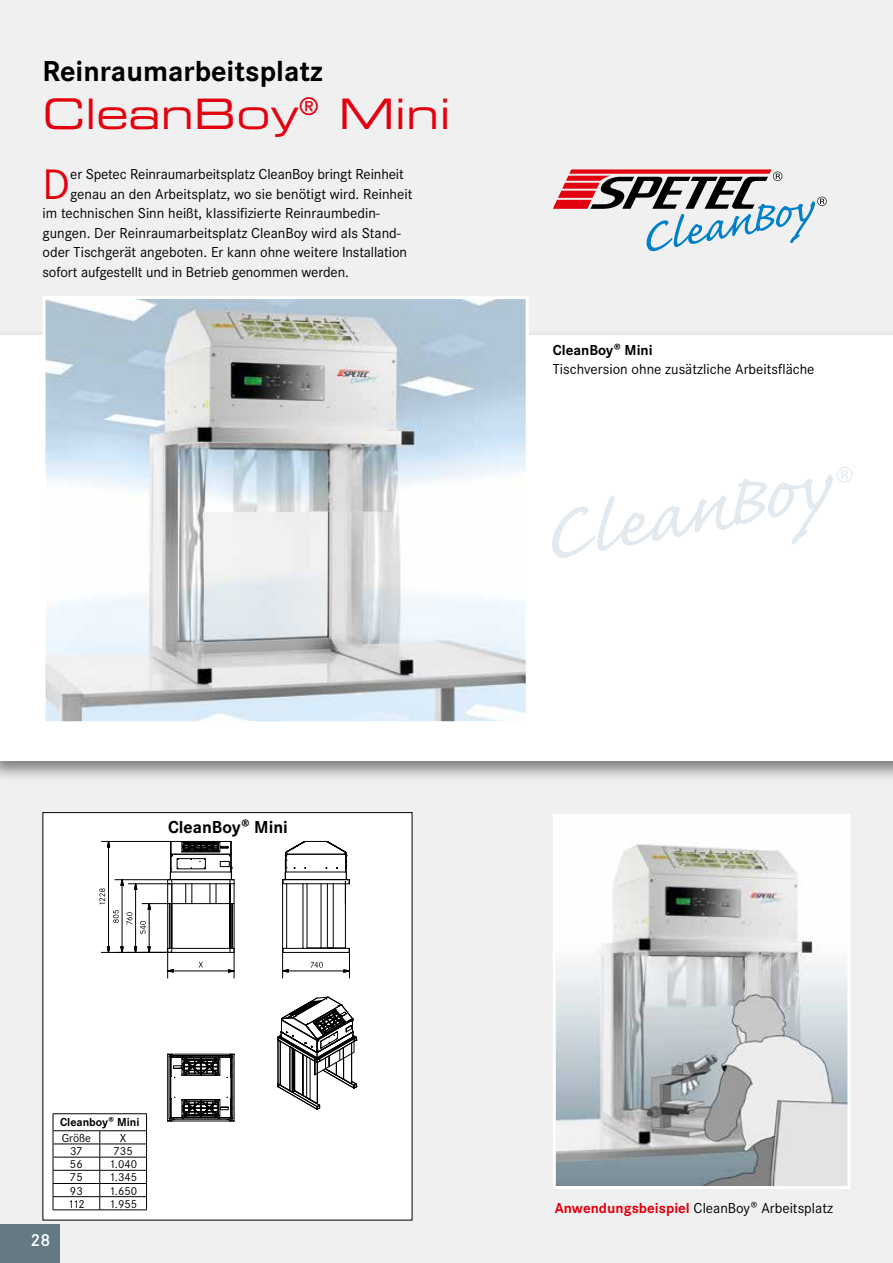
<style>
.page{position:relative;width:893px;height:1263px;background:#f0f0f0}
.page>*{position:absolute;margin:0;border:0;box-sizing:border-box;transform-origin:0 0}
.t1{font:44.25px "Corporate S";color:#e3000f}
.t2{font:42px "Eurostile Extended Two";color:#e3000f}
.t3{font:700 30px "Corporate S";color:#000}
.t4{font:700 18px "Corporate S";color:#000}
.t5{font:600 18px "Corporate S";color:#fff}
.t6{font:15px "Corporate S";color:#000}
.t7{font:700 15px "Corporate S";color:#000}
.t8{font:12px "Corporate S";color:#000}
.t9{font:700 12px "Corporate S";color:#000}
.s1{font-weight:700;color:#e3000f}
</style>
<div class="page">
<div style="left:0;top:329px;width:893px;height:454px;background:#000;opacity:.5"></div>
<div style="left:0;top:335px;width:893px;height:425px;background:#fff"></div>
<div style="left:0;top:1225px;width:60px;height:38px;background:#647984"></div>
<div style="left:43px;top:813px;width:369px;height:407px;background:#fff"></div>
<hr style="left:171px;top:903px;width:1px;height:45px;background:#000">
<hr style="left:172px;top:884px;width:1px;height:64px;background:#000">
<hr style="left:230px;top:903px;width:1px;height:45px;background:#000">
<hr style="left:172px;top:948px;width:58px;height:1px;background:#000">
<hr style="left:172px;top:952px;width:58px;height:1px;background:#000">
<hr style="left:234px;top:903px;width:1px;height:45px;background:#000">
<hr style="left:232px;top:903px;width:1px;height:45px;background:#000">
<hr style="left:231px;top:903px;width:1px;height:45px;background:#000">
<hr style="left:170px;top:903px;width:1px;height:45px;background:#000">
<hr style="left:169px;top:903px;width:1px;height:45px;background:#000">
<hr style="left:167px;top:903px;width:1px;height:45px;background:#000">
<svg style="left:167px;top:1054px;width:68px;height:68px"></svg>
<svg style="left:277px;top:996px;width:80px;height:114px"></svg>
<hr style="left:173px;top:971px;width:55px;height:1px;background:#000">
<svg style="left:228px;top:948px;width:7px;height:30px"></svg>
<hr style="left:149px;top:909px;width:1px;height:38px;background:#000">
<svg style="left:134px;top:946px;width:40px;height:32px"></svg>
<hr style="left:135px;top:889px;width:1px;height:58px;background:#000">
<svg style="left:120px;top:946px;width:4px;height:6px"></svg>
<hr style="left:122px;top:885px;width:1px;height:62px;background:#000">
<svg style="left:107px;top:946px;width:3px;height:6px"></svg>
<hr style="left:108px;top:847px;width:1px;height:100px;background:#000">
<hr style="left:101px;top:952px;width:70px;height:1px;background:#000">
<svg style="left:99px;top:840px;width:135px;height:94px"></svg>
<svg style="left:199px;top:962px;width:4px;height:5px"></svg>
<svg style="left:282px;top:841px;width:68px;height:137px"></svg>
<hr style="left:53px;top:1113px;width:47px;height:1px;background:#000">
<hr style="left:100px;top:1113px;width:47px;height:1px;background:#000">
<hr style="left:53px;top:1130px;width:47px;height:1px;background:#000">
<hr style="left:100px;top:1130px;width:47px;height:1px;background:#000">
<hr style="left:53px;top:1143px;width:47px;height:1px;background:#000">
<hr style="left:100px;top:1143px;width:47px;height:1px;background:#000">
<hr style="left:53px;top:1157px;width:47px;height:1px;background:#000">
<hr style="left:100px;top:1157px;width:47px;height:1px;background:#000">
<hr style="left:53px;top:1170px;width:47px;height:1px;background:#000">
<hr style="left:100px;top:1170px;width:47px;height:1px;background:#000">
<hr style="left:53px;top:1183px;width:47px;height:1px;background:#000">
<hr style="left:100px;top:1183px;width:47px;height:1px;background:#000">
<hr style="left:53px;top:1196px;width:47px;height:1px;background:#000">
<svg style="left:53px;top:1114px;width:1px;height:95px"></svg>
<hr style="left:100px;top:1196px;width:47px;height:1px;background:#000">
<svg style="left:99px;top:1131px;width:1px;height:78px"></svg>
<svg style="left:146px;top:1114px;width:1px;height:95px"></svg>
<hr style="left:53px;top:1209px;width:47px;height:1px;background:#000">
<hr style="left:100px;top:1209px;width:47px;height:1px;background:#000">
<img style="left:557px;top:818px;width:289px;height:367px">
<div style="left:553px;top:814px;width:297px;height:375px;border:3px solid #fff"></div>
<svg style="left:552px;top:467px;width:300px;height:91px"></svg>
<img style="left:47px;top:300px;width:478px;height:420px">
<div style="left:43px;top:296px;width:486px;height:428px;border:3px solid #fff"></div>
<svg style="left:553px;top:169px;width:274px;height:83px"></svg>
<h3 class="t3" style="left:43px;top:54px;width:282px">Reinraumarbeitsplatz</h3>
<h2 class="t2" style="left:43px;top:85px;width:410px">CleanBoy<sup>®</sup> Mini</h2>
<h1 class="t1" style="left:43px;top:159px;width:29px">D</h1>
<p class="t6" style="left:70px;top:166px;width:335px">er Spetec Reinraumarbeitsplatz CleanBoy bringt Reinheit</p>
<p class="t6" style="left:70px;top:185px;width:344px">genau an den Arbeitsplatz, wo sie benötigt wird. Reinheit</p>
<p class="t6" style="left:43px;top:205px;width:339px">im technischen Sinn heißt, klassifizierte Reinraumbedin-</p>
<p class="t6" style="left:43px;top:224px;width:360px">gungen. Der Reinraumarbeitsplatz CleanBoy wird als Stand-</p>
<p class="t6" style="left:43px;top:244px;width:366px">oder Tischgerät angeboten. Er kann ohne weitere Installation</p>
<p class="t6" style="left:43px;top:263px;width:308px">sofort aufgestellt und in Betrieb genommen werden.</p>
<p class="t7" style="left:553px;top:341px;width:101px">CleanBoy® Mini</p>
<p class="t6" style="left:553px;top:361px;width:263px">Tischversion ohne zusätzliche Arbeitsfläche</p>
<p class="t4" style="left:168px;top:816px;width:121px">CleanBoy® Mini</p>
<p class="t5" style="left:30px;top:1230px;width:21px">28</p>
<p class="t9" style="left:60px;top:1115px;width:81px">Cleanboy® Mini</p>
<p class="t8" style="left:62px;top:1131px;width:31px">Größe</p>
<p class="t8" style="left:120px;top:1131px;width:8px">X</p>
<p class="t8" style="left:70px;top:1144px;width:14px">37</p>
<p class="t8" style="left:114px;top:1144px;width:21px">735</p>
<p class="t8" style="left:70px;top:1157px;width:14px">56</p>
<p class="t8" style="left:109px;top:1157px;width:30px">1.040</p>
<p class="t8" style="left:70px;top:1171px;width:14px">75</p>
<p class="t8" style="left:109px;top:1171px;width:30px">1.345</p>
<p class="t8" style="left:70px;top:1184px;width:14px">93</p>
<p class="t8" style="left:109px;top:1184px;width:30px">1.650</p>
<p class="t8" style="left:68px;top:1197px;width:18px">112</p>
<p class="t8" style="left:109px;top:1197px;width:30px">1.955</p>
<p class="t6" style="left:555px;top:1199px;width:280px"><span class="s1">Anwendungsbeispiel</span> CleanBoy® Arbeitsplatz</p>
</div>
